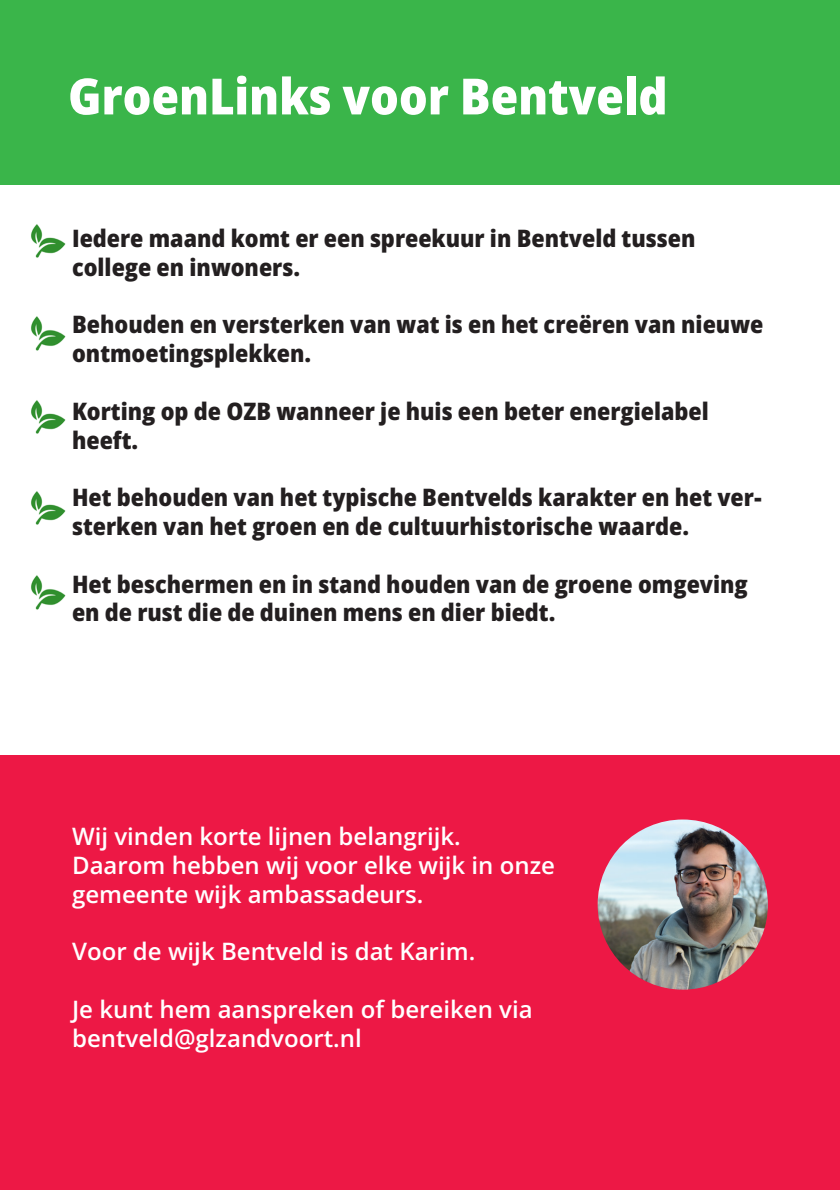
<style>
.page{position:relative;width:840px;height:1191px;background:#fff}
.page>*{position:absolute;margin:0;border:0;box-sizing:border-box;transform-origin:0 0}
.t1{font:800 semi-condensed 50px "Open Sans";color:#fff}
.t2{font:800 semi-condensed 24px/28.8px "Open Sans";color:#231f20}
.t3{font:600 24px/28.8px "Open Sans";color:#fff}
</style>
<div class="page">
<img style="left:31px;top:224px;width:35px;height:34px">
<img style="left:31px;top:316px;width:35px;height:35px">
<img style="left:31px;top:400px;width:35px;height:34px">
<img style="left:31px;top:491px;width:35px;height:34px">
<img style="left:31px;top:575px;width:35px;height:35px">
<div style="left:0;top:0;width:839px;height:184px;background:#3ab54a"></div>
<div style="left:0;top:755px;width:839px;height:435px;background:#ed1845"></div>
<img style="left:597px;top:819px;width:170px;height:170px;border-radius:85px">
<p class="t1" style="left:68px;top:62px;width:600px">GroenLinks voor Bentveld</p>
<p class="t2" style="left:72px;top:223px;width:624px">Iedere maand komt er een spreekuur in Bentveld tussen</p>
<p class="t2" style="left:72px;top:252px;width:229px">college en inwoners.</p>
<p class="t2" style="left:72px;top:309px;width:692px">Behouden en versterken van wat is en het creëren van nieuwe ontmoetingsplekken.</p>
<p class="t2" style="left:72px;top:396px;width:638px">Korting op de OZB wanneer je huis een beter energielabel heeft.</p>
<p class="t2" style="left:72px;top:482px;width:690px">Het behouden van het typische Bentvelds karakter en het ver&shy;sterken van het groen en de cultuurhistorische waarde.</p>
<p class="t2" style="left:72px;top:569px;width:677px">Het beschermen en in stand houden van de groene omgeving en de rust die de duinen mens en dier biedt.</p>
<p class="t3" style="left:72px;top:821px;width:390px">Wij vinden korte lijnen belangrijk.</p>
<p class="t3" style="left:72px;top:850px;width:484px">Daarom hebben wij voor elke wijk in onze gemeente wijk ambassadeurs.</p>
<p class="t3" style="left:72px;top:936px;width:404px">Voor de wijk Bentveld is dat Karim.</p>
<p class="t3" style="left:72px;top:994px;width:462px">Je kunt hem aanspreken of bereiken via</p>
<p class="t3" style="left:72px;top:1023px;width:291px">bentveld@glzandvoort.nl</p>
</div>
